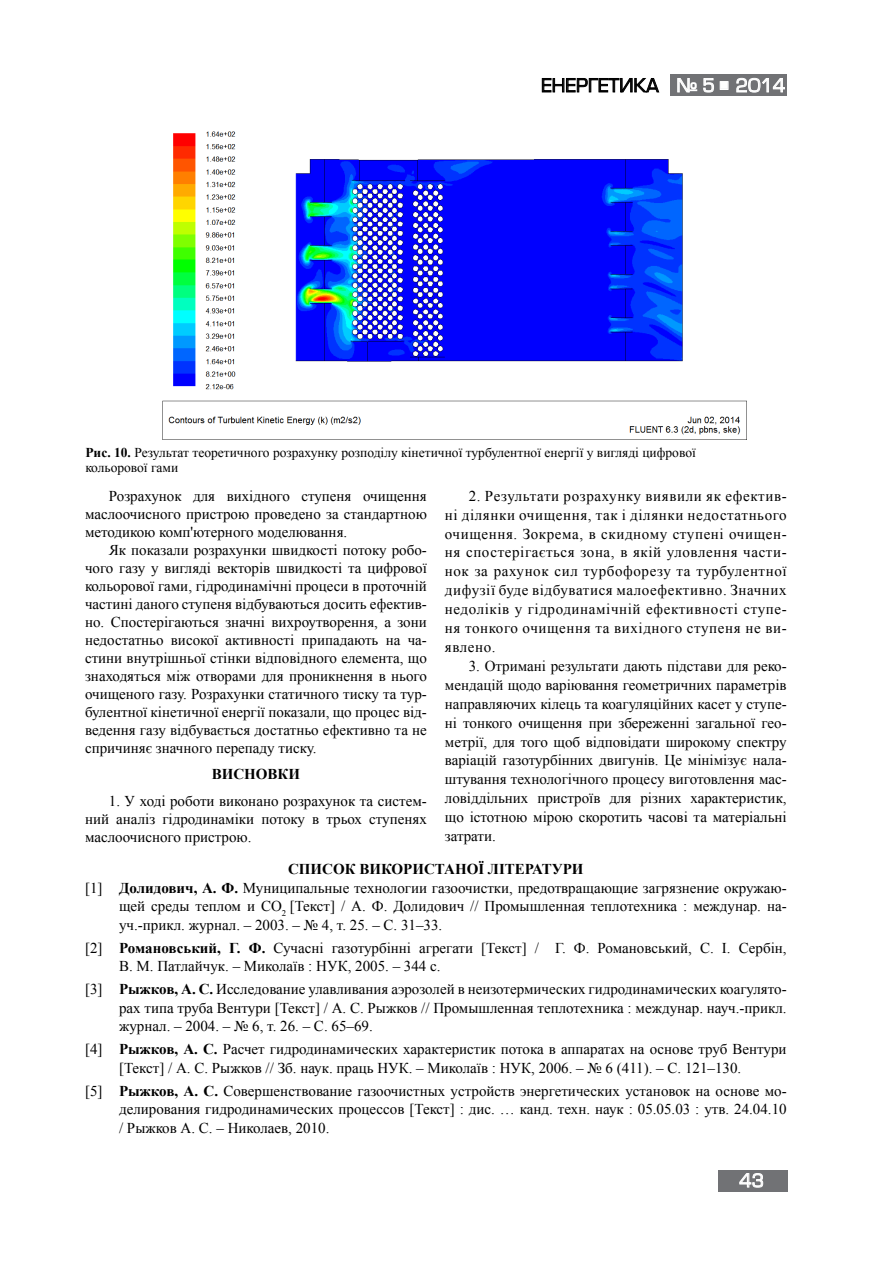
<style>
.page{position:relative;width:893px;height:1263px;background:#fff}
.page>*{position:absolute;margin:0;border:0;box-sizing:border-box;transform-origin:0 0}
.t1{font:18px "Europe";color:#000}
.t2{font:18px "Europe";color:#fff}
.t3{font:15px/18.9px "Times New Roman";color:#000;text-align:justify}
.t4{font:700 15px "Times New Roman";color:#000}
.t5{font:13.5px/15px "Times New Roman";color:#000}
.s1{font-weight:700}
</style>
<div class="page">
<div style="left:670px;top:75px;width:116px;height:21px;background:#717275"></div>
<div style="left:718px;top:1170px;width:69px;height:21px;background:#717275"></div>
<svg style="left:677px;top:78px;width:37px;height:15px"></svg>
<div style="left:720px;top:81px;width:8px;height:9px;border:1px solid #fff"></div>
<svg style="left:736px;top:77px;width:49px;height:16px"></svg>
<svg style="left:739px;top:1173px;width:25px;height:15px"></svg>
<svg style="left:541px;top:78px;width:119px;height:15px"></svg>
<img style="left:162px;top:131px;width:585px;height:308px">
<p class="t1" style="left:541px;top:76px;width:119px">ЕНЕРГЕТИКА</p>
<p class="t2" style="left:676px;top:76px;width:110px">№ 5 ■ 2014</p>
<p class="t5" style="left:85px;top:444px;width:612px"><span class="s1">Рис. 10.</span> Результат теоретичного розрахунку розподілу кінетичної турбулентної енергії у вигляді цифрової кольорової гами</p>
<p class="t3" style="left:85px;top:486px;width:343px;line-height:18px;text-indent:24px">Розрахунок для вихідного ступеня очищення маслоочисного пристрою проведено за стандартною методикою комп'ютерного моделювання.</p>
<p class="t3" style="left:85px;top:540px;width:343px;line-height:18px;text-indent:24px">Як показали розрахунки швидкості потоку робо&shy;чого газу у вигляді векторів швидкості та цифрової кольорової гами, гідродинамічні процеси в проточній частині даного ступеня відбуваються досить ефектив&shy;но. Спостерігаються значні вихроутворення, а зони недостатньо високої активності припадають на ча&shy;стини внутрішньої стінки відповідного елемента, що знаходяться між отворами для проникнення в нього очищеного газу. Розрахунки статичного тиску та тур&shy;булентної кінетичної енергії показали, що процес від&shy;ведення газу відбувається достатньо ефективно та не спричиняє значного перепаду тиску.</p>
<p class="t4" style="left:212px;top:764px;width:23px">Висновки</p>
<p class="t3" style="left:85px;top:791px;width:343px;line-height:18px;text-indent:24px">1. У ході роботи виконано розрахунок та систем&shy;ний аналіз гідродинаміки потоку в трьох ступенях маслоочисного пристрою.</p>
<p class="t3" style="left:445px;top:486px;width:343px;text-indent:24px">2. Результати розрахунку виявили як ефектив&shy;ні ділянки очищення, так і ділянки недостатнього очищення. Зокрема, в скидному ступені очищен&shy;ня спостерігається зона, в якій уловлення части&shy;нок за рахунок сил турбофорезу та турбулентної дифузії буде відбуватися малоефективно. Значних недоліків у гідродинамічній ефективності ступе&shy;ня тонкого очищення та вихідного ступеня не ви&shy;явлено.</p>
<p class="t3" style="left:445px;top:656px;width:343px;text-indent:24px">3. Отримані результати дають підстави для реко&shy;мендацій щодо варіювання геометричних параметрів направляючих кілець та коагуляційних касет у ступе&shy;ні тонкого очищення при збереженні загальної гео&shy;метрії, для того щоб відповідати широкому спектру варіацій газотурбінних двигунів. Це мінімізує нала&shy;штування технологічного процесу виготовлення мас&shy;ловіддільних пристроїв для різних характеристик, що істотною мірою скоротить часові та матеріальні затрати.</p>
<p class="t4" style="left:288px;top:858px;width:297px">СПИСОК ВИКОРИСТАНОЇ ЛІТЕРАТУРИ</p>
<p class="t3" style="left:85px;top:878px;width:703px">[1] <span class="s1">Долидович, А. Ф.</span> Муниципальные технологии газоочистки, предотвращающие загрязнение окружаю-</p>
<p class="t3" style="left:119px;top:896px;width:669px">щей среды теплом и СО<sub>2</sub> [Текст] / А. Ф. Долидович // Промышленная теплотехника : междунар. на-</p>
<p class="t3" style="left:119px;top:915px;width:325px">уч.-прикл. журнал. – 2003. – № 4, т. 25. – С. 31–33.</p>
<p class="t3" style="left:119px;top:938px;width:669px;text-indent:-34px">[2] <span class="s1">Романовський, Г. Ф.</span> Сучасні газотурбінні агрегати [Текст] / Г. Ф. Романовський, С. І. Сербін,<br>В. М. Патлайчук. – Миколаїв : НУК, 2005. – 344 с.</p>
<p class="t3" style="left:119px;top:979px;width:669px;text-indent:-34px">[3] <span class="s1">Рыжков, А. С.</span> Исследование улавливания аэрозолей в неизотермических гидродинамических коагулято&shy;рах типа труба Вентури [Текст] / А. С. Рыжков // Промышленная теплотехника : междунар. науч.-прикл. журнал. – 2004. – № 6, т. 26. – С. 65–69.</p>
<p class="t3" style="left:119px;top:1039px;width:669px;text-indent:-34px">[4] <span class="s1">Рыжков, А. С.</span> Расчет гидродинамических характеристик потока в аппаратах на основе труб Вентури [Текст] / А. С. Рыжков // Зб. наук. праць НУК. – Миколаїв : НУК, 2006. – № 6 (411). – С. 121–130.</p>
<p class="t3" style="left:119px;top:1081px;width:669px;text-indent:-34px">[5] <span class="s1">Рыжков, А. С.</span> Совершенствование газоочистных устройств энергетических установок на основе мо&shy;делирования гидродинамических процессов [Текст] : дис. … канд. техн. наук : 05.05.03 : утв. 24.04.10 / Рыжков А. С. – Николаев, 2010.</p>
<p class="t2" style="left:739px;top:1171px;width:26px">43</p>
</div>
